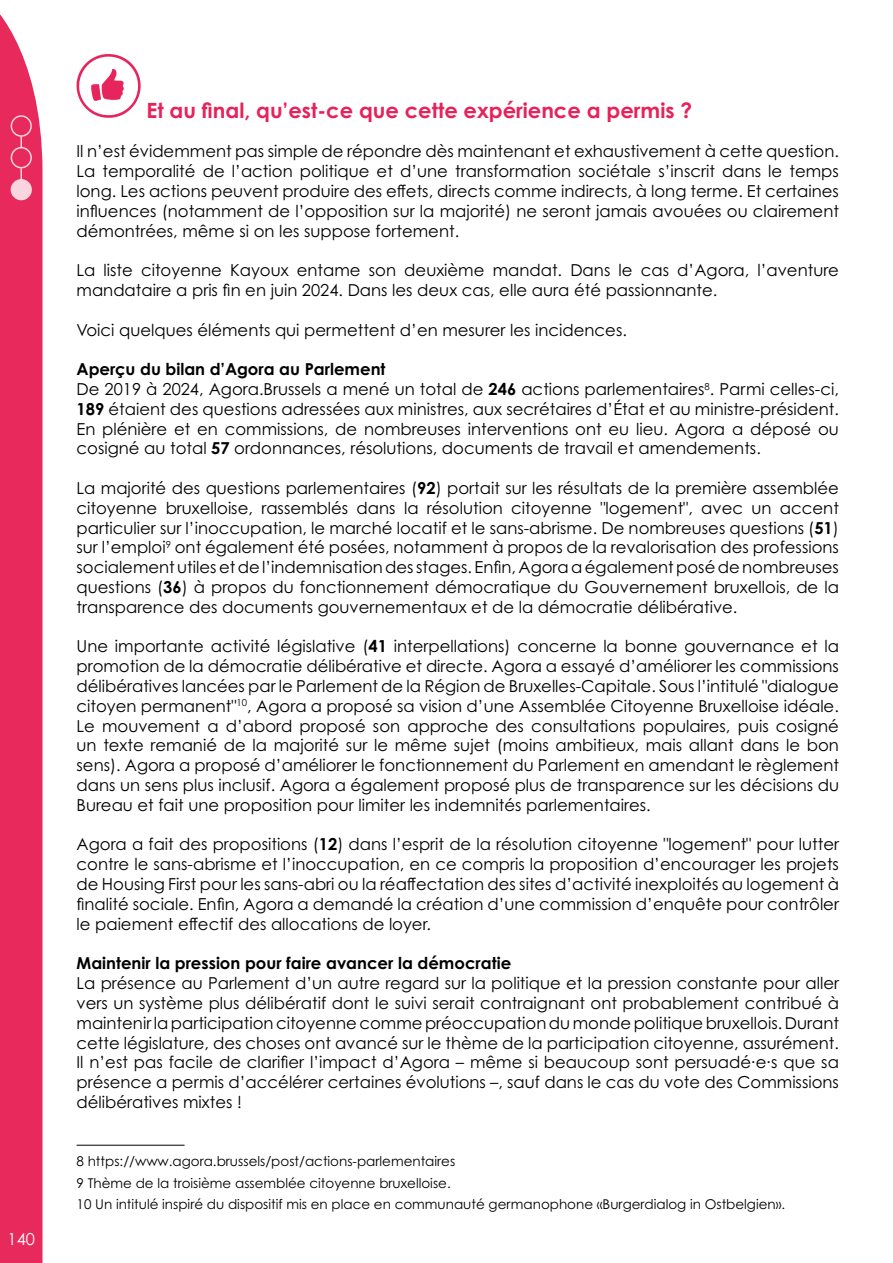
<style>
.page{position:relative;width:893px;height:1263px;background:#fff}
.page>*{position:absolute;margin:0;border:0;box-sizing:border-box;transform-origin:0 0}
.t1{font:700 21px "Century Gothic Pro";color:#e7215a}
.t2{font:16.5px/19.8px "Century Gothic Pro";color:#000;text-align:justify}
.t3{font:700 16.5px "Century Gothic Pro";color:#000}
.t4{font:16.5px "Century Gothic Pro";color:#fff}
.t5{font:13.5px/21.3px "Century Gothic Pro";color:#000}
.s1{font-weight:700}
</style>
<div class="page">
<div style="left:0;top:14px;width:43px;height:1249px;background:#e7295c"></div>
<div style="left:11px;top:180px;width:20px;height:20px;background:#fad4de;border-radius:50%"></div>
<div style="left:11px;top:179px;width:21px;height:21px;border:2px solid #fff;border-radius:50%"></div>
<svg style="left:10px;top:115px;width:23px;height:65px"></svg>
<svg style="left:76px;top:54px;width:65px;height:64px"></svg>
<hr style="left:77px;top:1145px;width:108px;height:1px;background:#000">
<p class="t4" style="left:8px;top:1229px;width:29px">140</p>
<p class="t1" style="left:147px;top:97px;width:547px">Et au final, qu’est-ce que cette expérience a permis ?</p>
<p class="t2" style="left:77px;top:141px;width:764px">Il n’est évidemment pas simple de répondre dès maintenant et exhaustivement à cette question.<br>La temporalité de l’action politique et d’une transformation sociétale s’inscrit dans le temps long. Les actions peuvent produire des effets, directs comme indirects, à long terme. Et certaines influences (notamment de l’opposition sur la majorité) ne seront jamais avouées ou clairement démontrées, même si on les suppose fortement.</p>
<p class="t2" style="left:77px;top:260px;width:764px">La liste citoyenne Kayoux entame son deuxième mandat. Dans le cas d’Agora, l’aventure mandataire a pris fin en juin 2024. Dans les deux cas, elle aura été passionnante.</p>
<p class="t2" style="left:77px;top:320px;width:552px">Voici quelques éléments qui permettent d’en mesurer les incidences.</p>
<p class="t2" style="left:77px;top:359px;width:764px;text-align:left"><span class="s1">Aperçu du bilan d’Agora au Parlement<br></span>De 2019 à 2024, Agora.Brussels a mené un total de <span class="s1">246</span> actions parlementaires<sup>8</sup>. Parmi celles-ci, <span class="s1">189</span> étaient des questions adressées aux ministres, aux secrétaires d’État et au ministre-président.<br>En plénière et en commissions, de nombreuses interventions ont eu lieu. Agora a déposé ou cosigné au total <span class="s1">57</span> ordonnances, résolutions, documents de travail et amendements.</p>
<p class="t2" style="left:77px;top:478px;width:764px">La majorité des questions parlementaires (<span class="s1">92</span>) portait sur les résultats de la première assemblée citoyenne bruxelloise, rassemblés dans la résolution citoyenne "logement", avec un accent particulier sur l’inoccupation, le marché locatif et le sans-abrisme. De nombreuses questions (<span class="s1">51</span>) sur l’emploi<sup>9</sup> ont également été posées, notamment à propos de la revalorisation des professions socialement utiles et de l’indemnisation des stages. Enfin, Agora a également posé de nombreuses questions (<span class="s1">36</span>) à propos du fonctionnement démocratique du Gouvernement bruxellois, de la transparence des documents gouvernementaux et de la démocratie délibérative.</p>
<p class="t2" style="left:77px;top:636px;width:764px">Une importante activité législative (<span class="s1">41</span> interpellations) concerne la bonne gouvernance et la promotion de la démocratie délibérative et directe. Agora a essayé d’améliorer les commissions délibératives lancées par le Parlement de la Région de Bruxelles-Capitale. Sous l’intitulé "dialogue citoyen permanent"<sup>10</sup>, Agora a proposé sa vision d’une Assemblée Citoyenne Bruxelloise idéale.<br>Le mouvement a d’abord proposé son approche des consultations populaires, puis cosigné un texte remanié de la majorité sur le même sujet (moins ambitieux, mais allant dans le bon sens). Agora a proposé d’améliorer le fonctionnement du Parlement en amendant le règlement dans un sens plus inclusif. Agora a également proposé plus de transparence sur les décisions du Bureau et fait une proposition pour limiter les indemnités parlementaires.</p>
<p class="t2" style="left:77px;top:834px;width:764px">Agora a fait des propositions (<span class="s1">12</span>) dans l’esprit de la résolution citoyenne "logement" pour lutter contre le sans-abrisme et l’inoccupation, en ce compris la proposition d’encourager les projets de Housing First pour les sans-abri ou la réaffectation des sites d’activité inexploités au logement à finalité sociale. Enfin, Agora a demandé la création d’une commission d’enquête pour contrôler le paiement effectif des allocations de loyer.</p>
<p class="t3" style="left:77px;top:953px;width:436px">Maintenir la pression pour faire avancer la démocratie</p>
<p class="t2" style="left:77px;top:973px;width:764px">La présence au Parlement d’un autre regard sur la politique et la pression constante pour aller vers un système plus délibératif dont le suivi serait contraignant ont probablement contribué à maintenir la participation citoyenne comme préoccupation du monde politique bruxellois. Durant cette législature, des choses ont avancé sur le thème de la participation citoyenne, assurément.<br>Il n’est pas facile de clarifier l’impact d’Agora – même si beaucoup sont persuadé·e·s que sa présence a permis d’accélérer certaines évolutions –, sauf dans le cas du vote des Commissions délibératives mixtes !</p>
<p class="t5" style="left:77px;top:1151px;width:710px">8 https://www.agora.brussels/post/actions-parlementaires<br>9 Thème de la troisième assemblée citoyenne bruxelloise.<br>10 Un intitulé inspiré du dispositif mis en place en communauté germanophone «Burgerdialog in Ostbelgien».</p>
</div>
